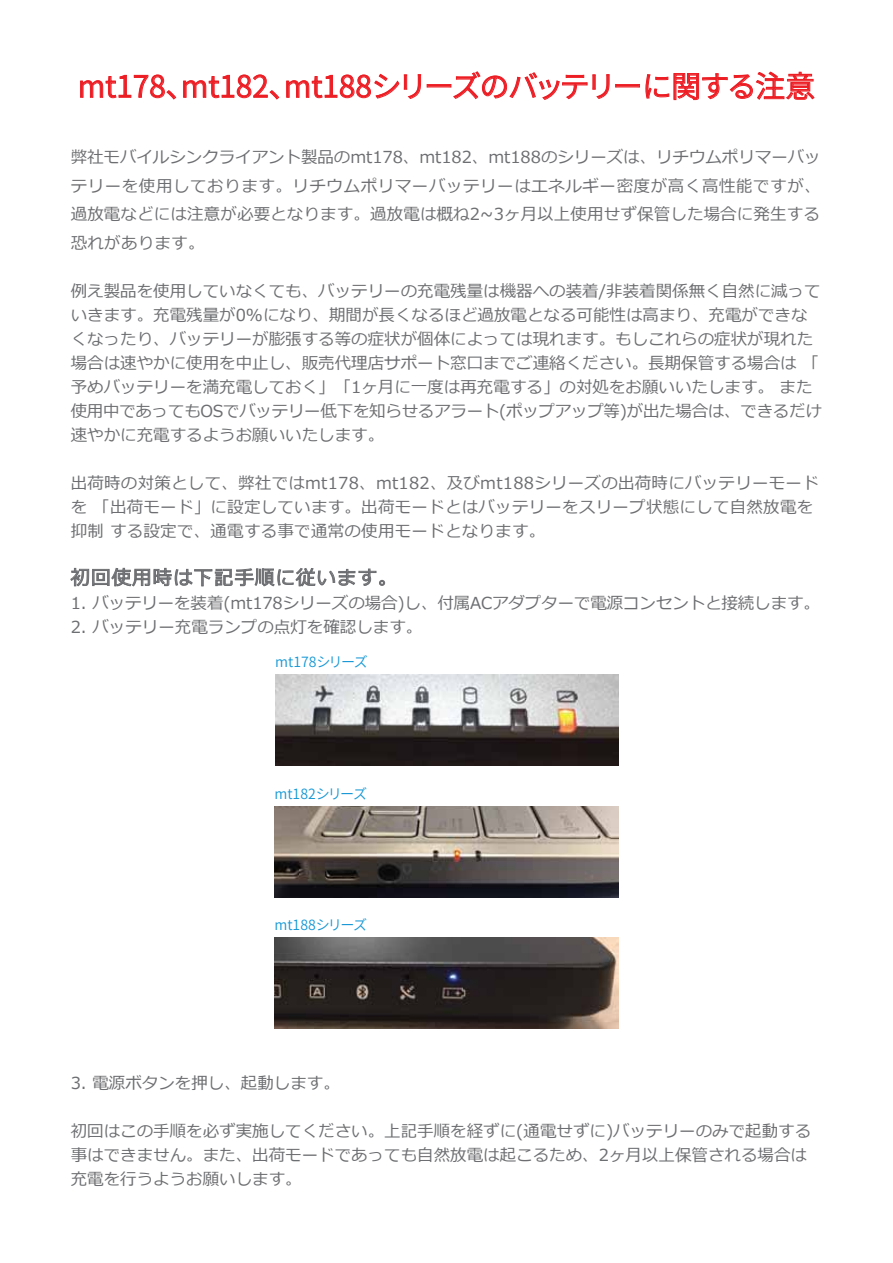
<style>
.page{position:relative;width:893px;height:1263px;background:#fff}
.page>*{position:absolute;margin:0;border:0;box-sizing:border-box;transform-origin:0 0}
.t1{font:30px "Source Han Sans JP";letter-spacing:-.015em;color:#ed1d24}
.t2{font:19.5px "Meiryo";letter-spacing:.05em;color:#6d6e71}
.t3{font:16.5px/24px "Meiryo";color:#6d6e71}
.t4{font:14.1px "Source Han Sans JP";letter-spacing:-.005em;color:#1497d5}
</style>
<div class="page">
<svg style="left:80px;top:75px;width:96px;height:24px"></svg>
<svg style="left:183px;top:75px;width:96px;height:24px"></svg>
<svg style="left:286px;top:74px;width:135px;height:25px"></svg>
<svg style="left:427px;top:71px;width:182px;height:29px"></svg>
<svg style="left:615px;top:84px;width:25px;height:3px"></svg>
<svg style="left:646px;top:72px;width:168px;height:28px"></svg>
<svg style="left:70px;top:567px;width:315px;height:20px"></svg>
<img style="left:275px;top:674px;width:343px;height:91px">
<img style="left:275px;top:937px;width:343px;height:91px">
<img style="left:275px;top:807px;width:343px;height:91px">
<h1 class="t1" style="left:78px;top:69px;width:739px">mt178、mt182、mt188シリーズのバッテリーに関する注意</h1>
<p class="t3" style="left:71px;top:144px;width:752px;line-height:28.5px;text-align:justify">弊社モバイルシンクライアント製品のmt178、mt182、mt188のシリーズは、リチウムポリマーバッテリーを使用しております。リチウムポリマーバッテリーはエネルギー密度が高く高性能ですが、過放電などには注意が必要となります。過放電は概ね2~3ヶ月以上使用せず保管した場合に発生する恐れがあります。</p>
<p class="t3" style="left:71px;top:279px;width:753px">例え製品を使用していなくても、バッテリーの充電残量は機器への装着/非装着関係無く自然に減っていきます。充電残量が0%になり、期間が長くなるほど過放電となる可能性は高まり、充電ができなくなったり、バッテリーが膨張する等の症状が個体によっては現れます。もしこれらの症状が現れた場合は速やかに使用を中止し、販売代理店サポート窓口までご連絡ください。長期保管する場合は 「予めバッテリーを満充電しておく」「1ヶ月に一度は再充電する」の対処をお願いいたします。 また使用中であってもOSでバッテリー低下を知らせるアラート(ポップアップ等)が出た場合は、できるだけ速やかに充電するようお願いいたします。</p>
<p class="t3" style="left:71px;top:471px;width:750px">出荷時の対策として、弊社ではmt178、mt182、及びmt188シリーズの出荷時にバッテリーモードを 「出荷モード」に設定しています。出荷モードとはバッテリーをスリープ状態にして自然放電を抑制 する設定で、通電する事で通常の使用モードとなります。</p>
<p class="t2" style="left:71px;top:564px;width:328px">初回使用時は下記手順に従います。</p>
<p class="t3" style="left:71px;top:591px;width:751px">1. バッテリーを装着(mt178シリーズの場合)し、付属ACアダプターで電源コンセントと接続します。</p>
<p class="t3" style="left:71px;top:615px;width:353px">2. バッテリー充電ランプの点灯を確認します。</p>
<p class="t4" style="left:275px;top:653px;width:94px">mt178シリーズ</p>
<p class="t4" style="left:274px;top:786px;width:94px">mt182シリーズ</p>
<p class="t4" style="left:274px;top:916px;width:94px">mt188シリーズ</p>
<p class="t3" style="left:71px;top:1071px;width:271px">3. 電源ボタンを押し、起動します。</p>
<p class="t3" style="left:71px;top:1119px;width:742px">初回はこの手順を必ず実施してください。上記手順を経ずに(通電せずに)バッテリーのみで起動する事はできません。また、出荷モードであっても自然放電は起こるため、2ヶ月以上保管される場合は充電を行うようお願いします。</p>
</div>
